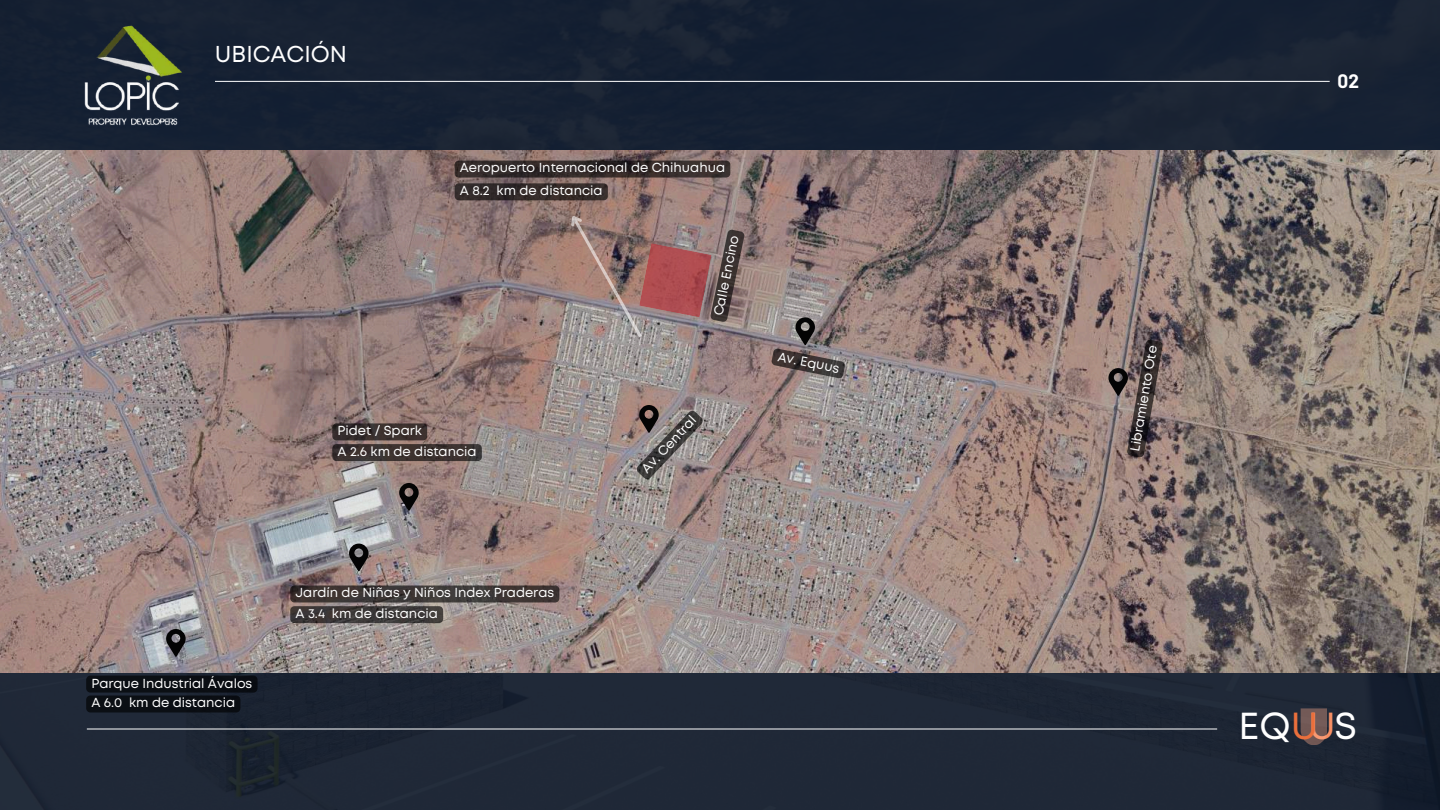
<style>
.page{position:relative;width:1440px;height:810px;background:#1b2433}
.page>*{position:absolute;margin:0;border:0;box-sizing:border-box;transform-origin:0 0}
.t1{font:37.6px "Mont";color:#fff}
.t2{font:23px "Mont";color:#fff}
.t3{font:700 19px "Barlow";color:#fff}
.t4{font:13.1px/22.8px "Mont";color:#fff}
.s1{font-size:37.7px;color:#ea6f3c}
.s2{font-size:37.7px;color:#f68f64}
</style>
<div class="page">
<img style="left:0;top:150px;width:1440px;height:522px">
<hr style="left:215px;top:81px;width:1115px;height:1px;background:#fff">
<hr style="left:87px;top:729px;width:1130px;height:1px;background:#fff">
<svg style="left:1301px;top:708px;width:26px;height:37px"></svg>
<img style="left:35px;top:0;width:195px;height:169px">
<svg style="left:399px;top:483px;width:20px;height:28px"></svg>
<svg style="left:568px;top:213px;width:177px;height:128px;background:#947472"></svg>
<svg style="left:455px;top:161px;width:275px;height:39px;background:#534442"></svg>
<svg style="left:290px;top:586px;width:269px;height:37px;background:#5a5351"></svg>
<svg style="left:86px;top:676px;width:172px;height:37px;background:#0d1118"></svg>
<svg style="left:332px;top:444px;width:150px;height:17px;background:#3b3230"></svg>
<div style="left:332px;top:423px;width:95px;height:17px;background:#000;border-radius:4px;opacity:.63"></div>
<svg style="left:166px;top:629px;width:20px;height:28px"></svg>
<svg style="left:349px;top:544px;width:20px;height:28px"></svg>
<svg style="left:771px;top:317px;width:75px;height:62px;background:#716666"></svg>
<svg style="left:1108px;top:339px;width:55px;height:119px;background:#6a5c5a"></svg>
<svg style="left:635px;top:405px;width:69px;height:76px;background:#78706f"></svg>
<h2 class="t2" style="left:215px;top:46px;width:134px">UBICACIÓN</h2>
<p class="t4" style="left:460px;top:157px;width:267px">Aeropuerto Internacional de Chihuahua<br>A 8.2 km de distancia</p>
<p class="t4" style="left:338px;top:420px;width:86px">Pidet / Spark</p>
<p class="t4" style="left:338px;top:441px;width:141px">A 2.6 km de distancia</p>
<p class="t4" style="left:708px;top:313px;width:83px;rotate:-78deg">Calle Encino</p>
<p class="t4" style="left:637px;top:464px;width:74px;rotate:-47deg">Av. Central</p>
<p class="t4" style="left:780px;top:346px;width:64px;rotate:11deg">Av. Equus</p>
<p class="t4" style="left:91px;top:673px;width:162px">Parque Industrial Ávalos</p>
<p class="t4" style="left:91px;top:692px;width:145px">A 6.0 km de distancia</p>
<p class="t4" style="left:295px;top:582px;width:260px">Jardín de Niñas y Niños Index Praderas</p>
<p class="t4" style="left:295px;top:603px;width:144px">A 3.4 km de distancia</p>
<p class="t4" style="left:1124px;top:449px;width:109px;rotate:-80deg">Libramiento Ote</p>
<h3 class="t3" style="left:1337px;top:69px;width:23px">02</h3>
<h1 class="t1" style="left:1239px;top:712px;width:120px">EQ<span class="s1">U</span><span class="s2">U</span>S</h1>
</div>
